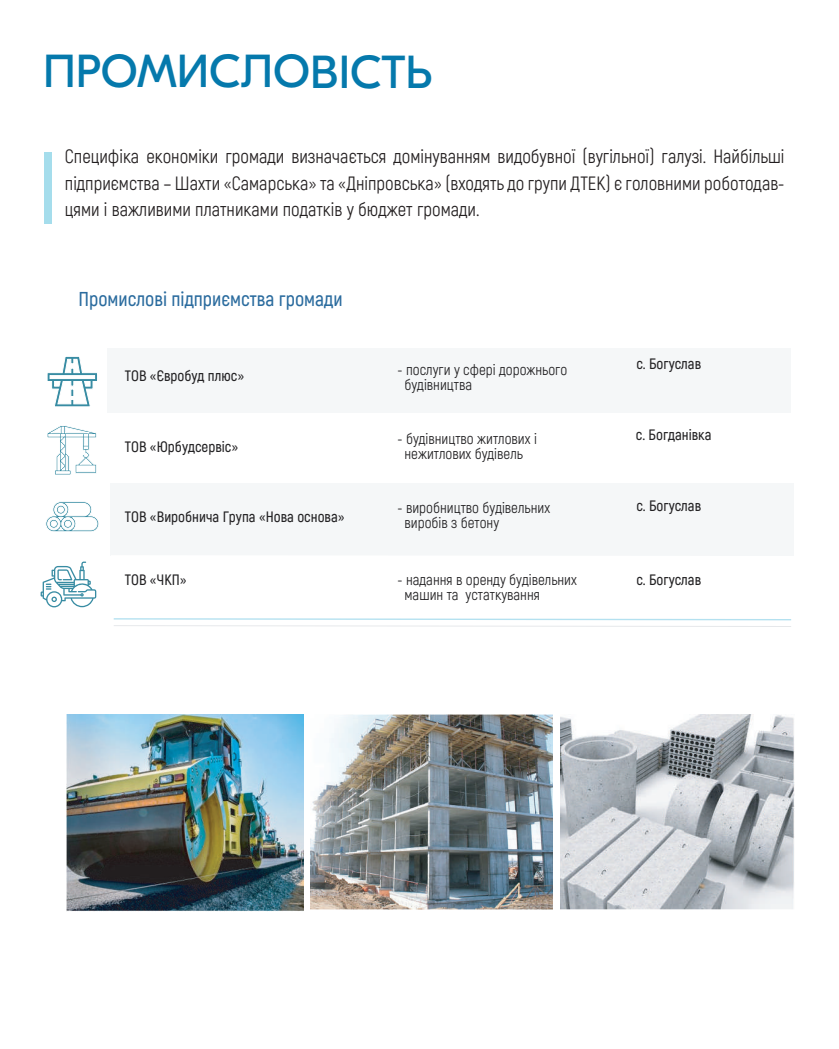
<style>
.page{position:relative;width:839px;height:1049px;background:#fff}
.page>*{position:absolute;margin:0;border:0;box-sizing:border-box;transform-origin:0 0}
.t1{font:46.25px "GT Eesti Pro Display";color:#0579ac}
.t2{font:600 20px "Akrobat";color:#2a6b9e}
.t3{font:18.75px/26.2px "Akrobat";color:#231f20;text-align:justify}
.t4{font:15px/15px "Akrobat";color:#232224}
.t5{font:600 15px "Akrobat";color:#232224}
</style>
<div class="page">
<div style="left:44px;top:152px;width:7px;height:72px;background:#a5ddec"></div>
<div style="left:111px;top:483px;width:683px;height:72px;background:#f5f7f8"></div>
<div style="left:107px;top:348px;width:683px;height:65px;background:#f5f7f8"></div>
<svg style="left:47px;top:356px;width:50px;height:51px"></svg>
<svg style="left:47px;top:425px;width:50px;height:50px"></svg>
<svg style="left:46px;top:501px;width:53px;height:31px"></svg>
<svg style="left:41px;top:561px;width:55px;height:46px"></svg>
<img style="left:560px;top:715px;width:235px;height:194px">
<img style="left:66px;top:715px;width:238px;height:196px">
<img style="left:310px;top:714px;width:243px;height:195px">
<svg style="left:114px;top:618px;width:677px;height:9px"></svg>
<h1 class="t1" style="left:43px;top:46px;width:391px">ПРОМИСЛОВІСТЬ</h1>
<p class="t3" style="left:65px;top:144px;width:721px">Специфіка економіки громади визначається домінуванням видобувної (вугільної) галузі. Найбільші підприємства – Шахти «Самарська» та «Дніпровська» (входять до групи ДТЕК) є головними роботодав&shy;цями і важливими платниками податків у бюджет громади.</p>
<p class="t2" style="left:78px;top:286px;width:266px">Промислові підприємства громади</p>
<p class="t5" style="left:125px;top:367px;width:121px">ТОВ «Євробуд плюс»</p>
<p class="t5" style="left:125px;top:438px;width:115px">ТОВ «Юрбудсервіс»</p>
<p class="t5" style="left:125px;top:508px;width:221px">ТОВ «Виробнича Група «Нова основа»</p>
<p class="t5" style="left:125px;top:571px;width:63px">ТОВ «ЧКП»</p>
<p class="t4" style="left:404px;top:362px;width:164px;text-indent:-7px">- послуги у сфері дорожнього будівництва</p>
<p class="t5" style="left:636px;top:355px;width:66px">с. Богуслав</p>
<p class="t4" style="left:397px;top:431px;width:141px;text-align:center">- будівництво житлових і нежитлових будівель</p>
<p class="t4" style="left:404px;top:500px;width:147px;text-indent:-7px">- виробництво будівельних виробів з бетону</p>
<p class="t5" style="left:636px;top:425px;width:77px">с. Богданівка</p>
<p class="t5" style="left:636px;top:496px;width:66px">с. Богуслав</p>
<p class="t4" style="left:404px;top:573px;width:174px;text-indent:-7px">- надання в оренду будівельних машин та устаткування</p>
<p class="t5" style="left:636px;top:571px;width:66px">с. Богуслав</p>
</div>
